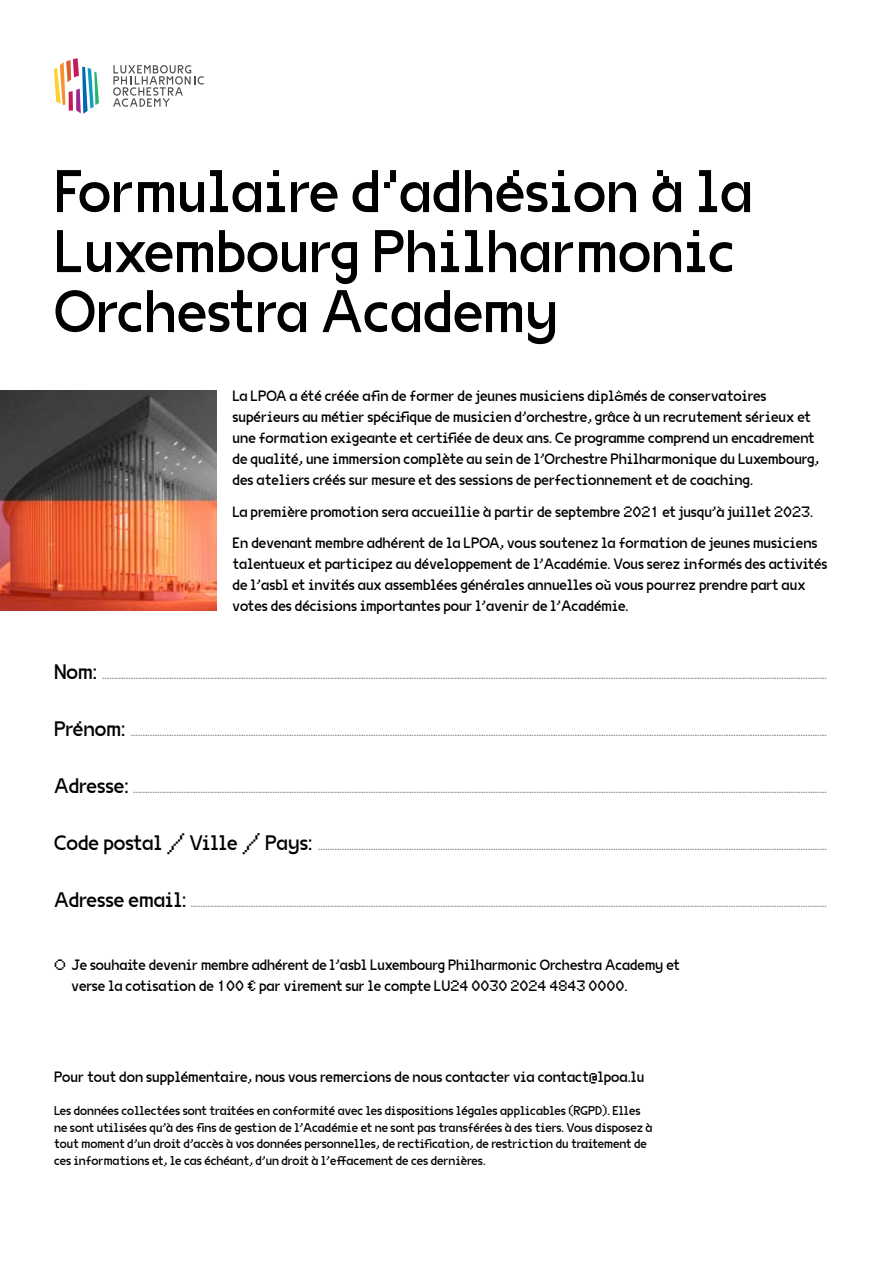
<style>
.page{position:relative;width:893px;height:1263px;background:#fff}
.page>*{position:absolute;margin:0;border:0;box-sizing:border-box;transform-origin:0 0}
.t1{font:60px/60px "VG5000";color:#000}
.t2{font:15px/21px "VG5000";color:#000}
.t3{font:12.75px/16.5px "VG5000";color:#000}
.t4{font:12px "VG5000";color:#808285}
.s1{font-size:21px;color:#000}
</style>
<div class="page">
<img style="left:0;top:391px;width:216px;height:219px">
<svg style="left:54px;top:58px;width:45px;height:56px"></svg>
<svg style="left:113px;top:65px;width:91px;height:42px"></svg>
<h1 class="t1" style="left:54px;top:161px;width:700px">Formulaire d’adhésion à la<br>Luxembourg Philharmonic<br>Orchestra Academy</h1>
<p class="t2" style="left:233px;top:385px;width:588px">La LPOA a été créée afin de former de jeunes musiciens diplômés de conservatoires supérieurs au métier spécifique de musicien d’orchestre, grâce à un recrutement sérieux et une formation exigeante et certifiée de deux ans. Ce programme comprend un encadrement de qualité, une immersion complète au sein de l’Orchestre Philharmonique du Luxembourg, des ateliers créés sur mesure et des sessions de perfectionnement et de coaching.</p>
<p class="t2" style="left:233px;top:496px;width:586px;line-height:31.5px">La première promotion sera accueillie à partir de septembre 2021 et jusqu’à juillet 2023.<br>En devenant membre adhérent de la LPOA, vous soutenez la formation de jeunes musiciens</p>
<p class="t2" style="left:233px;top:553px;width:596px">talentueux et participez au développement de l’Académie. Vous serez informés des activités de l’asbl et invités aux assemblées générales annuelles où vous pourrez prendre part aux votes des décisions importantes pour l’avenir de l’Académie.</p>
<p class="t4" style="left:54px;top:667px;width:774px"><span class="s1">Nom:</span> ..............................................................................................................................................................................................................................................................................................................</p>
<p class="t4" style="left:54px;top:724px;width:774px"><span class="s1">Prénom:</span> ..................................................................................................................................................................................................................................................................................................</p>
<p class="t4" style="left:54px;top:781px;width:774px"><span class="s1">Adresse:</span> .................................................................................................................................................................................................................................................................................................</p>
<p class="t4" style="left:54px;top:838px;width:774px"><span class="s1">Code postal / Ville / Pays:</span> ....................................................................................................................................................................................................................</p>
<p class="t4" style="left:54px;top:895px;width:774px"><span class="s1">Adresse email:</span> .........................................................................................................................................................................................................................................................................</p>
<p class="t2" style="left:72px;top:954px;width:610px">Je souhaite devenir membre adhérent de l’asbl Luxembourg Philharmonic Orchestra Academy et verse la cotisation de 100 € par virement sur le compte LU24 0030 2024 4843 0000.</p>
<p class="t2" style="left:54px;top:1066px;width:592px">Pour tout don supplémentaire, nous vous remercions de nous contacter via contact@lpoa.lu</p>
<p class="t3" style="left:54px;top:1102px;width:600px">Les données collectées sont traitées en conformité avec les dispositions légales applicables (RGPD). Elles ne sont utilisées qu’à des fins de gestion de l’Académie et ne sont pas transférées à des tiers. Vous disposez à tout moment d’un droit d’accès à vos données personnelles, de rectification, de restriction du traitement de ces informations et, le cas échéant, d’un droit à l’effacement de ces dernières.</p>
</div>
